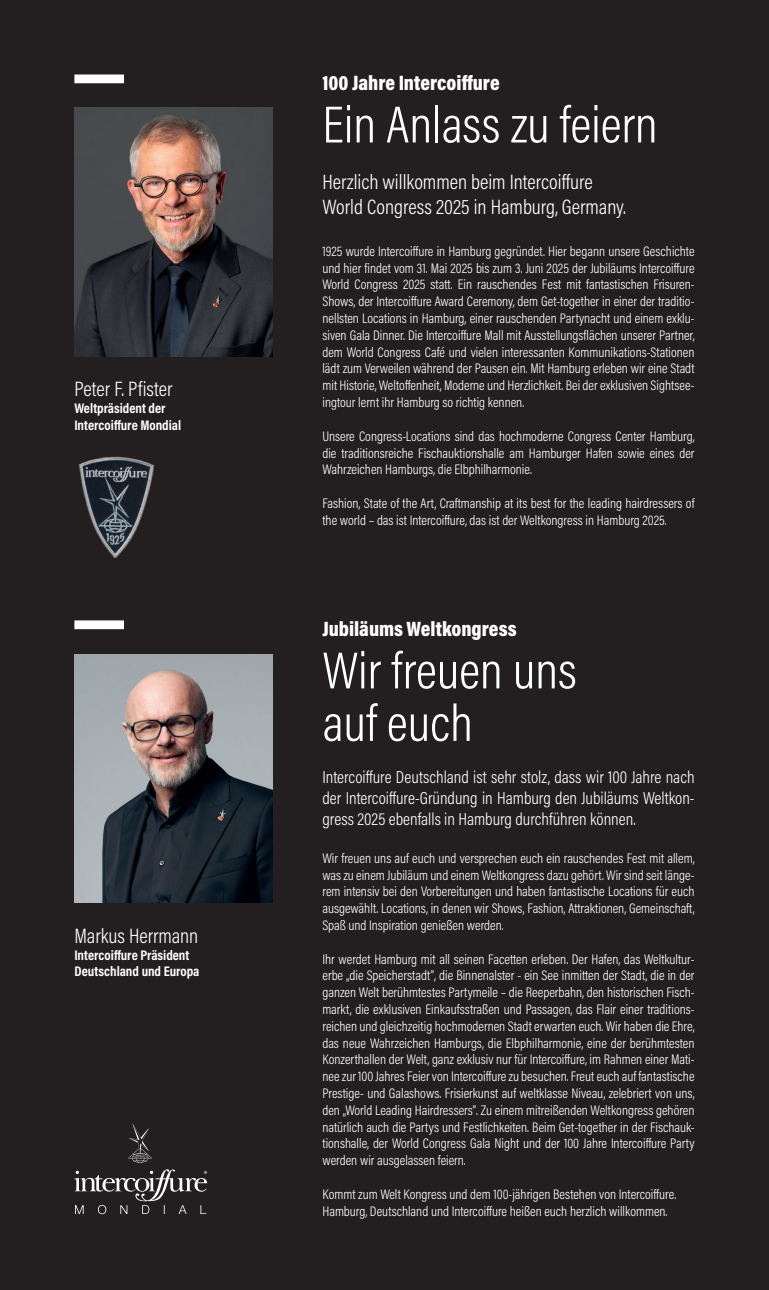
<style>
.page{position:relative;width:769px;height:1290px;background:#231f20}
.page>*{position:absolute;margin:0;border:0;box-sizing:border-box;transform-origin:0 0}
.t1{font:300 52.5px/52.5px "Acumin Pro Cond";color:#fff}
.t2{font:300 21px/25.2px "Acumin Pro Cond";color:#fff}
.t3{font:900 21px "Acumin Pro Cond";color:#fff}
.t4{font:300 17.5px/21px "Acumin Pro Cond";color:#fff;text-align:justify}
.t5{font:300 14px/16.8px "Acumin Pro Cond";color:#fff;text-align:justify}
.t6{font:700 14px/16.8px "Acumin Pro Cond";color:#fff}
</style>
<div class="page">
<img style="left:74px;top:108px;width:199px;height:248px">
<img style="left:74px;top:654px;width:199px;height:248px">
<div style="left:74px;top:74px;width:50px;height:9px;background:#fff"></div>
<div style="left:74px;top:620px;width:50px;height:9px;background:#fff"></div>
<svg style="left:74px;top:1124px;width:134px;height:90px"></svg>
<hr style="left:768px;top:877px;width:1px;height:209px;background:#d1d2d4">
<hr style="left:768px;top:1088px;width:1px;height:202px;background:#d1d2d4">
<hr style="left:768px;top:470px;width:1px;height:405px;background:#d1d2d4">
<img style="left:78px;top:456px;width:76px;height:103px">
<h2 class="t2" style="left:74px;top:376px;width:100px">Peter F. Pfister</h2>
<p class="t6" style="left:74px;top:399px;width:108px">Weltpräsident der<br>Intercoiffure Mondial</p>
<h2 class="t2" style="left:74px;top:922px;width:125px">Markus Herrmann</h2>
<p class="t6" style="left:74px;top:946px;width:127px">Intercoiffure Präsident<br>Deutschland und Europa</p>
<h2 class="t3" style="left:322px;top:69px;width:179px">100 Jahre Intercoiffure</h2>
<h1 class="t1" style="left:322px;top:97px;width:337px">Ein Anlass zu feiern</h1>
<h2 class="t2" style="left:322px;top:168px;width:305px">Herzlich willkommen beim Intercoiffure<br>World Congress 2025 in Hamburg, Germany.</h2>
<p class="t5" style="left:322px;top:242px;width:374px">1925 wurde Intercoiffure in Hamburg gegründet. Hier begann unsere Geschichte und hier findet vom 31. Mai 2025 bis zum 3. Juni 2025 der Jubiläums Intercoiffure World Congress 2025 statt. Ein rauschendes Fest mit fantastischen Frisuren-Shows, der Intercoiffure Award Ceremony, dem Get-together in einer der traditio&shy;nellsten Locations in Hamburg, einer rauschenden Partynacht und einem exklu&shy;siven Gala Dinner. Die Intercoiffure Mall mit Ausstellungsflächen unserer Partner, dem World Congress Café und vielen interessanten Kommunikations-Stationen lädt zum Verweilen während der Pausen ein. Mit Hamburg erleben wir eine Stadt mit Historie, Weltoffenheit, Moderne und Herzlichkeit. Bei der exklusiven Sightsee&shy;ingtour lernt ihr Hamburg so richtig kennen.</p>
<p class="t5" style="left:322px;top:427px;width:374px">Unsere Congress-Locations sind das hochmoderne Congress Center Hamburg, die traditionsreiche Fischauktionshalle am Hamburger Hafen sowie eines der Wahrzeichen Hamburgs, die Elbphilharmonie.</p>
<p class="t5" style="left:322px;top:494px;width:374px">Fashion, State of the Art, Craftmanship at its best for the leading hairdressers of the world – das ist Intercoiffure, das ist der Weltkongress in Hamburg 2025.</p>
<h2 class="t3" style="left:322px;top:615px;width:196px">Jubiläums Weltkongress</h2>
<h1 class="t1" style="left:322px;top:643px;width:256px">Wir freuen uns auf euch</h1>
<p class="t4" style="left:322px;top:766px;width:374px">Intercoiffure Deutschland ist sehr stolz, dass wir 100 Jahre nach der Intercoiffure-Gründung in Hamburg den Jubiläums Weltkon&shy;gress 2025 ebenfalls in Hamburg durchführen können.</p>
<p class="t5" style="left:322px;top:849px;width:374px">Wir freuen uns auf euch und versprechen euch ein rauschendes Fest mit allem, was zu einem Jubiläum und einem Weltkongress dazu gehört. Wir sind seit länge&shy;rem intensiv bei den Vorbereitungen und haben fantastische Locations für euch ausgewählt. Locations, in denen wir Shows, Fashion, Attraktionen, Gemeinschaft, Spaß und Inspiration genießen werden.</p>
<p class="t5" style="left:322px;top:950px;width:374px">Ihr werdet Hamburg mit all seinen Facetten erleben. Der Hafen, das Weltkultur&shy;erbe „die Speicherstadt“, die Binnenalster - ein See inmitten der Stadt, die in der ganzen Welt berühmtestes Partymeile – die Reeperbahn, den historischen Fisch&shy;markt, die exklusiven Einkaufsstraßen und Passagen, das Flair einer traditions&shy;reichen und gleichzeitig hochmodernen Stadt erwarten euch. Wir haben die Ehre, das neue Wahrzeichen Hamburgs, die Elbphilharmonie, eine der berühmtesten Konzerthallen der Welt, ganz exklusiv nur für Intercoiffure, im Rahmen einer Mati&shy;nee zur 100 Jahres Feier von Intercoiffure zu besuchen. Freut euch auf fantastische Prestige- und Galashows. Frisierkunst auf weltklasse Niveau, zelebriert von uns, den „World Leading Hairdressers“. Zu einem mitreißenden Weltkongress gehören natürlich auch die Partys und Festlichkeiten. Beim Get-together in der Fischauk&shy;tionshalle, der World Congress Gala Night und der 100 Jahre Intercoiffure Party werden wir ausgelassen feiern.</p>
<p class="t5" style="left:322px;top:1185px;width:355px">Kommt zum Welt Kongress und dem 100-jährigen Bestehen von Intercoiffure.<br>Hamburg, Deutschland und Intercoiffure heißen euch herzlich willkommen.</p>
</div>
